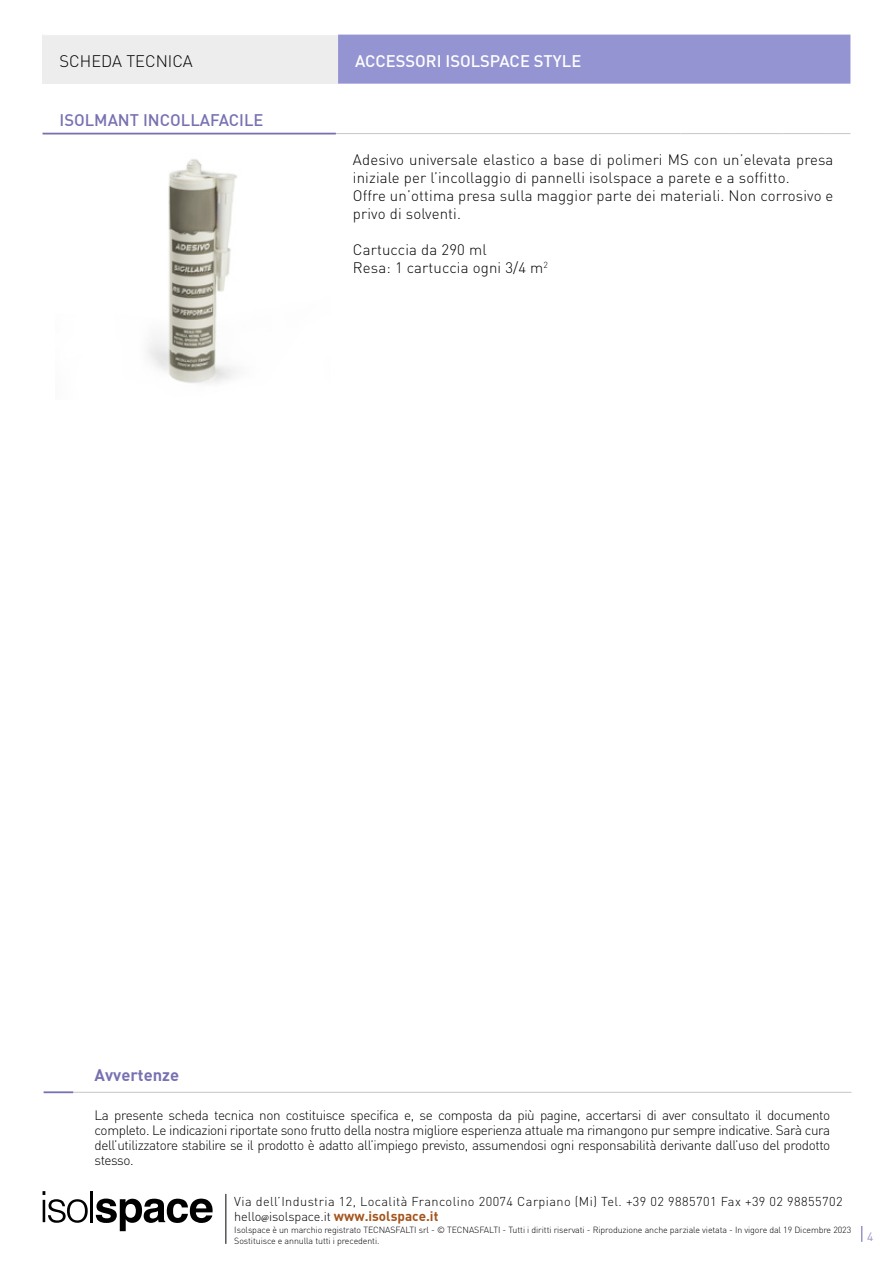
<style>
.page{position:relative;width:893px;height:1263px;background:#fff}
.page>*{position:absolute;margin:0;border:0;box-sizing:border-box;transform-origin:0 0}
.t1{font:500 16.5px "DIN";color:#fff}
.t2{font:500 16.5px "DIN";color:#7771b2}
.t3{font:300 16.5px "DIN";color:#000}
.t4{font:16.5px "DIN Bold";color:#7771b2}
.t5{font:300 15px/18px "DIN";letter-spacing:.01em;color:#000}
.t6{font:300 13.5px/15px "DIN";letter-spacing:-.03em;color:#000;text-align:justify}
.t7{font:300 12.75px/15.3px "DIN";letter-spacing:.035em;color:#000}
.t8{font:12px "DIN";color:#9794c9}
.t9{font:300 8.85px/10.6px "DIN";letter-spacing:-.01em;color:#000}
.s1{font-family:"Minion Pro";font-weight:400;font-size:10.5px}
.s2{font-family:"DIN Bold";font-weight:400;font-size:13.5px;color:#a4541c}
</style>
<div class="page">
<hr style="left:225px;top:1194px;width:2px;height:50px;background:#575756">
<svg style="left:43px;top:1191px;width:45px;height:32px"></svg>
<hr style="left:91px;top:1191px;width:2px;height:31px;background:#000">
<svg style="left:96px;top:1198px;width:117px;height:33px"></svg>
<hr style="left:43px;top:133px;width:293px;height:1px;background:#7771b2">
<hr style="left:336px;top:133px;width:344px;height:1px;background:#c6c6c6">
<hr style="left:680px;top:133px;width:53px;height:1px;background:#c6c6c6">
<hr style="left:733px;top:133px;width:49px;height:1px;background:#c6c6c6">
<hr style="left:782px;top:133px;width:48px;height:1px;background:#c6c6c6">
<svg style="left:830px;top:133px;width:20px;height:1px"></svg>
<img style="left:148px;top:159px;width:89px;height:225px">
<div style="left:43px;top:35px;width:295px;height:49px;background:#ededed"></div>
<div style="left:338px;top:35px;width:512px;height:49px;background:#9594d2"></div>
<hr style="left:44px;top:1091px;width:29px;height:2px;background:#7771b2">
<hr style="left:73px;top:1092px;width:778px;height:1px;background:#c6c6c6">
<svg style="left:861px;top:1226px;width:1px;height:16px"></svg>
<p class="t3" style="left:60px;top:51px;width:135px">SCHEDA TECNICA</p>
<p class="t1" style="left:355px;top:51px;width:228px">ACCESSORI ISOLSPACE STYLE</p>
<p class="t2" style="left:60px;top:109px;width:206px">ISOLMANT INCOLLAFACILE</p>
<p class="t5" style="left:353px;top:151px;width:482px">Adesivo universale elastico a base di polimeri MS con un’elevata presa iniziale per l’incollaggio di pannelli isolspace a parete e a soffitto.<br>Offre un’ottima presa sulla maggior parte dei materiali. Non corrosivo e privo di solventi.</p>
<p class="t5" style="left:353px;top:241px;width:197px">Cartuccia da 290 ml<br>Resa: 1 cartuccia ogni 3/4 m<sup>2</sup></p>
<p class="t4" style="left:95px;top:1064px;width:86px">Avvertenze</p>
<p class="t6" style="left:95px;top:1108px;width:737px">La presente scheda tecnica non costituisce specifica e, se composta da più pagine, accertarsi di aver consultato il documento completo. Le indicazioni riportate sono frutto della nostra migliore esperienza attuale ma rimangono pur sempre indicative. Sarà cura dell’utilizzatore stabilire se il prodotto è adatto all’impiego previsto, assumendosi ogni responsabilità derivante dall’uso del prodotto stesso.</p>
<p class="t7" style="left:234px;top:1193px;width:610px">Via dell’Industria 12, Località Francolino 20074 Carpiano (Mi) Tel. +39 02 9885701 Fax +39 02 98855702 hello<span class="s1">@</span>isolspace.it <span class="s2">www.isolspace.it</span></p>
<p class="t9" style="left:234px;top:1225px;width:618px">Isolspace è un marchio registrato TECNASFALTI srl - © TECNASFALTI - Tutti i diritti riservati - Riproduzione anche parziale vietata - In vigore dal 19 Dicembre 2023<br>Sostituisce e annulla tutti i precedenti.</p>
<p class="t8" style="left:867px;top:1229px;width:8px">4</p>
</div>
